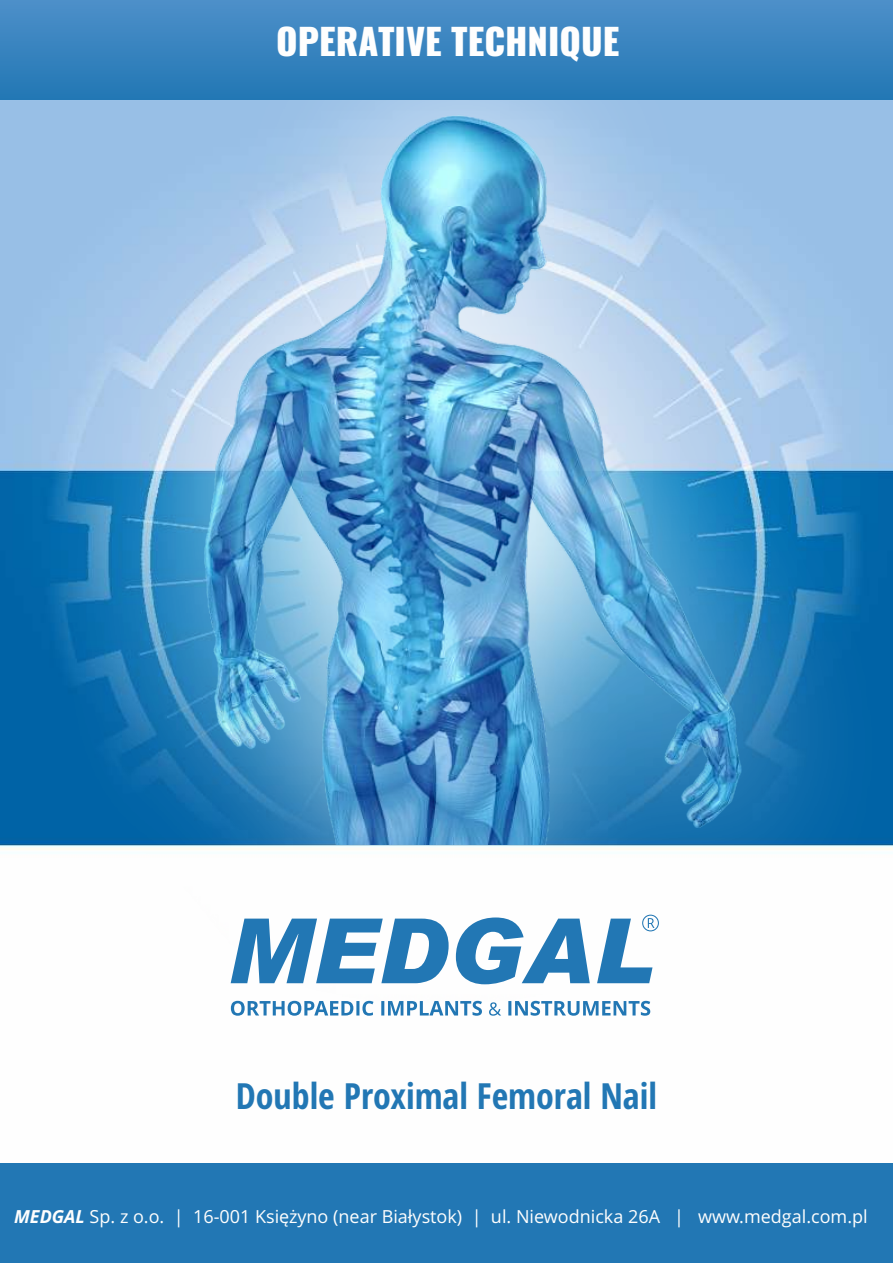
<style>
.page{position:relative;width:893px;height:1263px;background:#fff}
.page>*{position:absolute;margin:0;border:0;box-sizing:border-box;transform-origin:0 0}
.t1{font:700 condensed 36px "Open Sans";color:#2277b4}
.t2{font:800 36px "Oswald";color:#fefefe}
.t3{font:18px "Open Sans";color:#fefefe}
.s1{font-weight:700;font-style:italic}
</style>
<div class="page">
<div style="left:0;top:1163px;width:893px;height:100px;background:#2277b4"></div>
<img style="left:0;top:99px;width:893px;height:914px">
<img style="left:196px;top:99px;width:549px;height:745px">
<svg style="left:231px;top:1001px;width:419px;height:15px"></svg>
<svg style="left:231px;top:915px;width:428px;height:69px"></svg>
<div style="left:0;top:0;width:893px;height:99px;background:linear-gradient(to bottom,#4d90c9,#2277b4)"></div>
<h1 class="t2" style="left:276px;top:17px;width:345px">OPERATIVE TECHNIQUE</h1>
<h1 class="t1" style="left:236px;top:1081px;width:423px">Double Proximal Femoral Nail</h1>
<p class="t3" style="left:14px;top:1209px;width:855px"><span class="s1">MEDGAL</span> Sp. z o.o. | 16-001 Księżyno (near Białystok) | ul. Niewodnicka 26A | www.medgal.com.pl</p>
</div>
